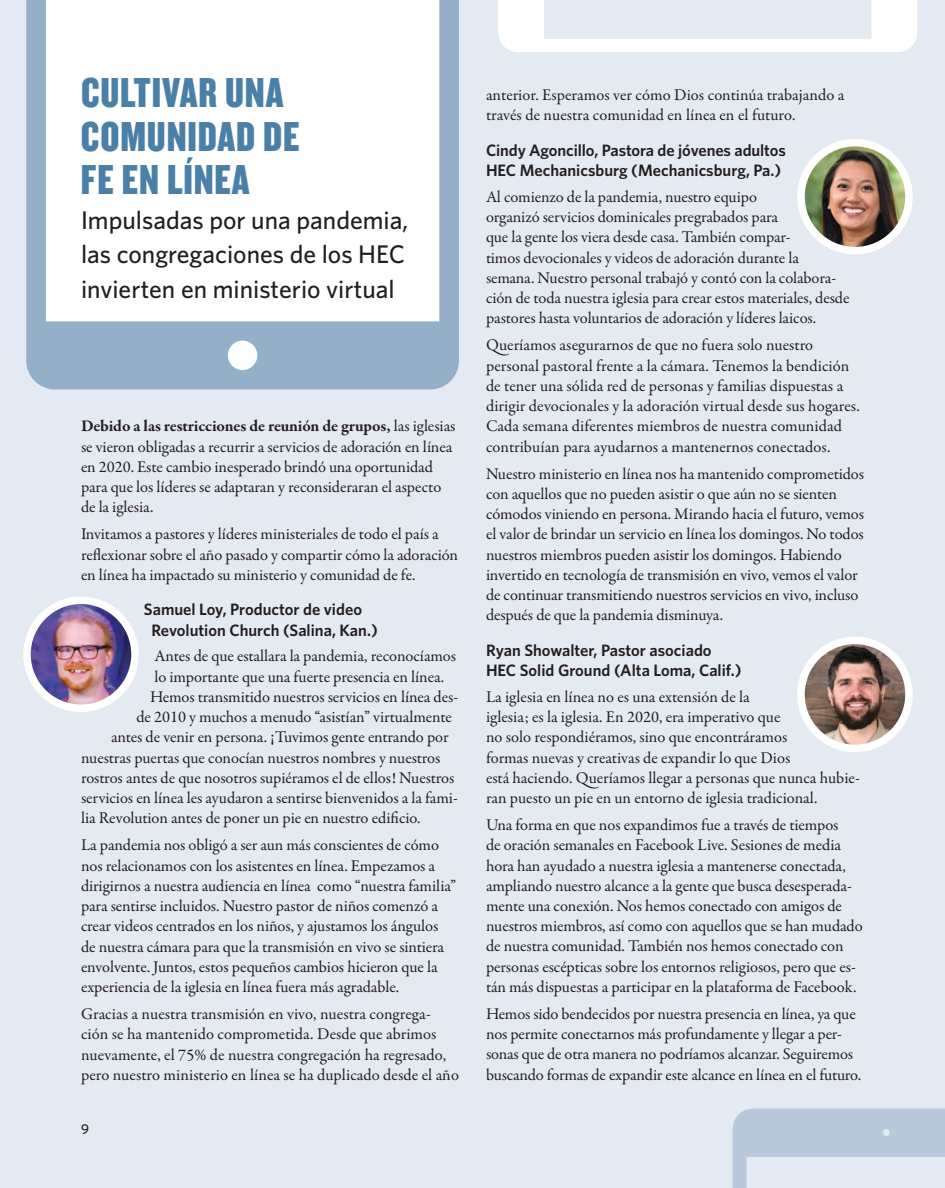
<style>
.page{position:relative;width:945px;height:1188px;background:#e4eaf1}
.page>*{position:absolute;margin:0;border:0;box-sizing:border-box;transform-origin:0 0}
.Section_Heading{font:43.5px/43.5px "Knockout HTF69 Full Liteweight";letter-spacing:.02em;color:#4a7fa7}
.Story_Subtitle{font:500 25.5px/34.5px "Whitney HTF";color:#231f20;text-align:justify}
.Story_Body{font:16.5px/20.2px "Garamond Premr Pro";letter-spacing:-.005em;color:#231f20}
.Story_Subhead{font:600 16.5px/20.2px "Whitney HTF";color:#231f20}
.t1{font:500 14.25px "Whitney HTF";color:#231f20}
.s1{font-weight:700}
</style>
<div class="page">
<img style="left:27px;top:600px;width:108px;height:108px;border-radius:54px">
<div style="left:23px;top:597px;width:116px;height:115px;border:8px solid #fff;border-radius:50%"></div>
<img style="left:801px;top:143px;width:108px;height:108px;border-radius:53px">
<div style="left:797px;top:139px;width:116px;height:115px;border:8px solid #fff;border-radius:50%"></div>
<img style="left:801px;top:640px;width:108px;height:108px;border-radius:54px">
<div style="left:797px;top:637px;width:116px;height:115px;border:8px solid #fff;border-radius:50%"></div>
<svg style="left:26px;top:0;width:433px;height:390px;background:#e4ebf1"></svg>
<svg style="left:733px;top:1108px;width:212px;height:80px"></svg>
<svg style="left:498px;top:0;width:419px;height:52px"></svg>
<p class="Section_Heading" style="left:81px;top:72px;width:220px">CULTIVAR UNA<br>COMUNIDAD DE<br>FE EN LÍNEA</p>
<p class="Story_Subtitle" style="left:81px;top:202px;width:329px">Impulsadas por una pandemia, las congregaciones de los HEC invierten en ministerio virtual</p>
<p class="Story_Body" style="left:81px;top:416px;width:376px"><span class="s1">Debido a las restricciones de reunión de grupos,</span> las iglesias se vieron obligadas a recurrir a servicios de adoración en línea en 2020. Este cambio inesperado brindó una oportunidad para que los líderes se adaptaran y reconsideraran el aspecto de la iglesia.</p>
<p class="Story_Body" style="left:81px;top:524px;width:379px">Invitamos a pastores y líderes ministeriales de todo el país a reflexionar sobre el año pasado y compartir cómo la adoración en línea ha impactado su ministerio y comunidad de fe.</p>
<p class="Story_Subhead" style="left:152px;top:599px;width:228px;text-indent:-8px">Samuel Loy, Productor de video<br>Revolution Church (Salina, Kan.)</p>
<p class="Story_Body" style="left:155px;top:646px;width:303px">Antes de que estallara la pandemia, reconocíamos</p>
<p class="Story_Body" style="left:155px;top:667px;width:291px">lo importante que una fuerte presencia en línea.</p>
<p class="Story_Body" style="left:150px;top:687px;width:310px">Hemos transmitido nuestros servicios en línea des-</p>
<p class="Story_Body" style="left:137px;top:707px;width:317px">de 2010 y muchos a menudo “asistían” virtualmente</p>
<p class="Story_Body" style="left:111px;top:727px;width:339px">antes de venir en persona. ¡Tuvimos gente entrando por</p>
<p class="Story_Body" style="left:81px;top:748px;width:361px">nuestras puertas que conocían nuestros nombres y nuestros</p>
<p class="Story_Body" style="left:81px;top:768px;width:375px">rostros antes de que nosotros supiéramos el de ellos! Nuestros</p>
<p class="Story_Body" style="left:81px;top:788px;width:378px">servicios en línea les ayudaron a sentirse bienvenidos a la fami-</p>
<p class="Story_Body" style="left:81px;top:808px;width:341px">lia Revolution antes de poner un pie en nuestro edificio.</p>
<p class="Story_Body" style="left:81px;top:835px;width:377px">La pandemia nos obligó a ser aun más conscientes de cómo nos relacionamos con los asistentes en línea. Empezamos a dirigirnos a nuestra audiencia en línea como “nuestra familia” para sentirse incluidos. Nuestro pastor de niños comenzó a crear videos centrados en los niños, y ajustamos los ángulos de nuestra cámara para que la transmisión en vivo se sintiera envolvente. Juntos, estos pequeños cambios hicieron que la experiencia de la iglesia en línea fuera más agradable.</p>
<p class="Story_Body" style="left:81px;top:1004px;width:379px">Gracias a nuestra transmisión en vivo, nuestra congrega&shy;ción se ha mantenido comprometida. Desde que abrimos nuevamente, el 75% de nuestra congregación ha regresado, pero nuestro ministerio en línea se ha duplicado desde el año</p>
<p class="t1" style="left:81px;top:1120px;width:10px">9</p>
<p class="Story_Body" style="left:486px;top:85px;width:360px">anterior. Esperamos ver cómo Dios continúa trabajando a través de nuestra comunidad en línea en el futuro.</p>
<p class="Story_Subhead" style="left:486px;top:140px;width:302px">Cindy Agoncillo, Pastora de jóvenes adultos<br>HEC Mechanicsburg (Mechanicsburg, Pa.)</p>
<p class="Story_Body" style="left:486px;top:187px;width:365px">Al comienzo de la pandemia, nuestro equipo<br>organizó servicios dominicales pregrabados para<br>que la gente los viera desde casa. También compar-<br>timos devocionales y videos de adoración durante la semana. Nuestro personal trabajó y contó con la colabora&shy;ción de toda nuestra iglesia para crear estos materiales, desde pastores hasta voluntarios de adoración y líderes laicos.</p>
<p class="Story_Body" style="left:486px;top:335px;width:375px">Queríamos asegurarnos de que no fuera solo nuestro personal pastoral frente a la cámara. Tenemos la bendición de tener una sólida red de personas y familias dispuestas a dirigir devocionales y la adoración virtual desde sus hogares.<br>Cada semana diferentes miembros de nuestra comunidad contribuían para ayudarnos a mantenernos conectados.</p>
<p class="Story_Body" style="left:486px;top:464px;width:380px">Nuestro ministerio en línea nos ha mantenido comprometidos con aquellos que no pueden asistir o que aún no se sienten cómodos viniendo en persona. Mirando hacia el futuro, vemos el valor de brindar un servicio en línea los domingos. No todos nuestros miembros pueden asistir los domingos. Habiendo invertido en tecnología de transmisión en vivo, vemos el valor de continuar transmitiendo nuestros servicios en vivo, incluso después de que la pandemia disminuya.</p>
<p class="Story_Subhead" style="left:486px;top:640px;width:257px">Ryan Showalter, Pastor asociado<br>HEC Solid Ground (Alta Loma, Calif.)</p>
<p class="Story_Body" style="left:486px;top:687px;width:375px">La iglesia en línea no es una extensión de la<br>iglesia; es la iglesia. En 2020, era imperativo que<br>no solo respondiéramos, sino que encontráramos<br>formas nuevas y creativas de expandir lo que Dios<br>está haciendo. Queríamos llegar a personas que nunca hubie&shy;ran puesto un pie en un entorno de iglesia tradicional.</p>
<p class="Story_Body" style="left:486px;top:815px;width:378px">Una forma en que nos expandimos fue a través de tiempos<br>de oración semanales en Facebook Live. Sesiones de media hora han ayudado a nuestra iglesia a mantenerse conectada, ampliando nuestro alcance a la gente que busca desesperada&shy;mente una conexión. Nos hemos conectado con amigos de nuestros miembros, así como con aquellos que se han mudado de nuestra comunidad. También nos hemos conectado con personas escépticas sobre los entornos religiosos, pero que es&shy;tán más dispuestas a participar en la plataforma de Facebook.</p>
<p class="Story_Body" style="left:486px;top:1004px;width:377px">Hemos sido bendecidos por nuestra presencia en línea, ya que nos permite conectarnos más profundamente y llegar a per&shy;sonas que de otra manera no podríamos alcanzar. Seguiremos buscando formas de expandir este alcance en línea en el futuro.</p>
</div>
